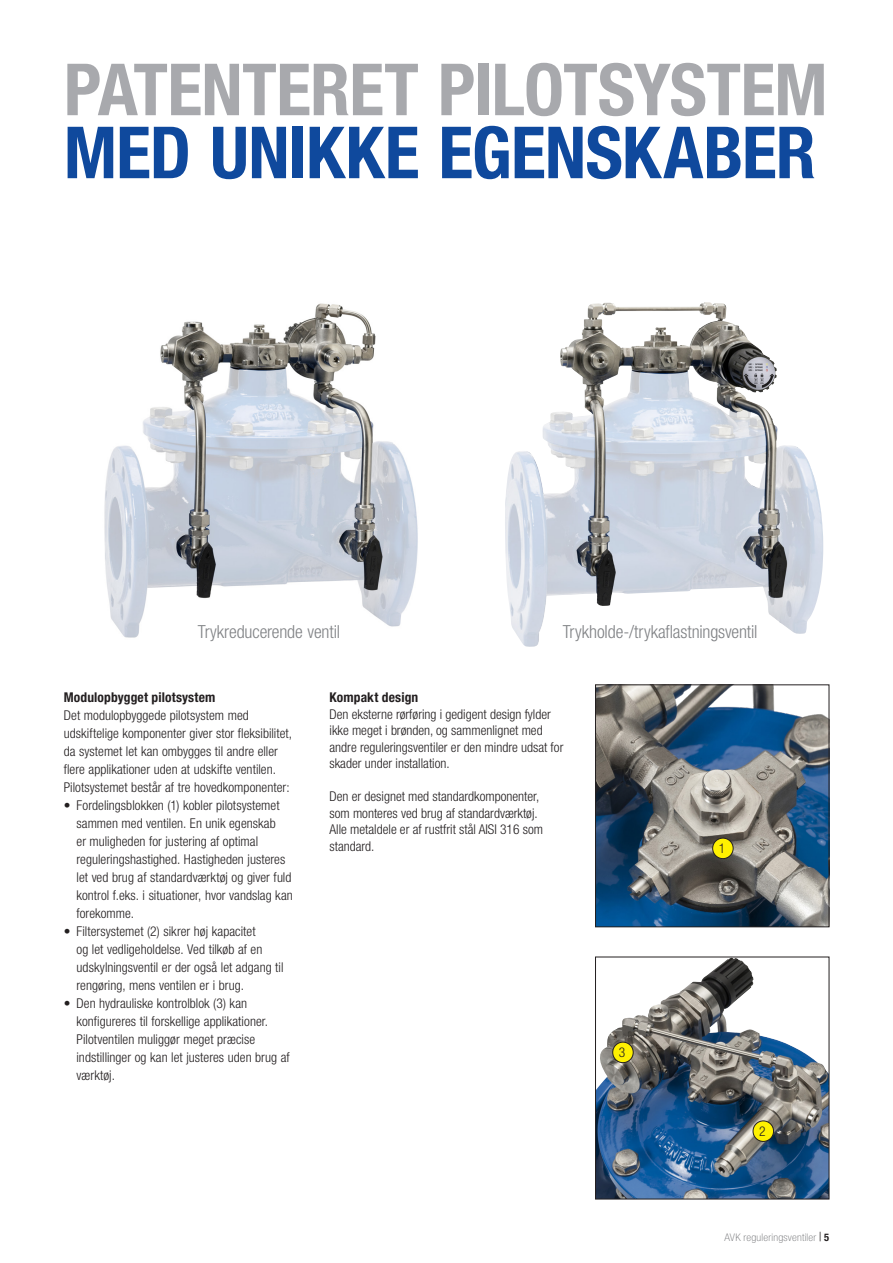
<style>
.page{position:relative;width:893px;height:1263px;background:#fff}
.page>*{position:absolute;margin:0;border:0;box-sizing:border-box;transform-origin:0 0}
.HEADLINE_BLUE_left_s{font:700 condensed 72px "Helvetica Neue LT Pro";letter-spacing:-.01em;color:#a8a9ad}
.HEADLINE_BLUE_left_s-2{font:700 condensed 72px "Helvetica Neue LT Pro";letter-spacing:-.01em;color:#0f499d}
.IMAGE_TEXT_left{font:300 condensed 18px "Helvetica Neue LT Pro";letter-spacing:-.005em;color:#808285}
.BODY_COPY{font:300 condensed 13.5px/18px "Helvetica Neue LT Pro";color:#231f20}
.SUB_HEADLINES{font:700 condensed 13.5px "Helvetica Neue LT Pro";letter-spacing:.01em;color:#231f20}
.cirkle_no{font:300 condensed 13.5px "Helvetica Neue LT Pro";color:#231f20}
.t1{font:100 condensed 10.5px "Helvetica Neue LT Pro";letter-spacing:.02em;color:#6c6d70;scale:1.1 1}
.s1{font-family:"Times New Roman";font-weight:700;font-stretch:normal;color:#231f20}
.s2{font-weight:700;color:#231f20}
</style>
<div class="page">
<img style="left:104px;top:303px;width:314px;height:335px">
<img style="left:505px;top:303px;width:250px;height:344px">
<img style="left:597px;top:687px;width:230px;height:238px">
<div style="left:595px;top:685px;width:234px;height:242px;border:1px solid #231f20"></div>
<img style="left:597px;top:959px;width:230px;height:238px">
<div style="left:595px;top:957px;width:234px;height:242px;border:1px solid #231f20"></div>
<div style="left:713px;top:838px;width:20px;height:21px;background:#fff101;border-radius:50%"></div>
<div style="left:712px;top:838px;width:21px;height:21px;border:1px solid #231f20;border-radius:50%"></div>
<div style="left:613px;top:1042px;width:20px;height:21px;background:#fff101;border-radius:50%"></div>
<div style="left:612px;top:1042px;width:22px;height:21px;border:1px solid #231f20;border-radius:50%"></div>
<div style="left:753px;top:1121px;width:20px;height:20px;background:#fff101;border-radius:50%"></div>
<div style="left:753px;top:1120px;width:21px;height:22px;border:1px solid #231f20;border-radius:50%"></div>
<p class="HEADLINE_BLUE_left_s" style="left:64px;top:46px;width:765px">PATENTERET PILOTSYSTEM</p>
<p class="HEADLINE_BLUE_left_s-2" style="left:64px;top:109px;width:754px">MED UNIKKE EGENSKABER</p>
<p class="IMAGE_TEXT_left" style="left:198px;top:621px;width:144px">Trykreducerende ventil</p>
<p class="IMAGE_TEXT_left" style="left:563px;top:621px;width:196px">Trykholde-/trykaflastningsventil</p>
<p class="SUB_HEADLINES" style="left:64px;top:689px;width:153px">Modulopbygget pilotsystem</p>
<p class="BODY_COPY" style="left:64px;top:706px;width:230px">Det modulopbyggede pilotsystem med udskiftelige komponenter giver stor fleksibilitet, da systemet let kan ombygges til andre eller flere applikationer uden at udskifte ventilen.<br>Pilotsystemet består af tre hovedkomponenter:</p>
<p class="BODY_COPY" style="left:77px;top:796px;width:218px;text-indent:-13px">• Fordelingsblokken (1) kobler pilotsystemet sammen med ventilen. En unik egenskab<br>er muligheden for justering af optimal reguleringshastighed. Hastigheden justeres let ved brug af standardværktøj og giver fuld kontrol f.eks. i situationer, hvor vandslag kan forekomme.</p>
<p class="BODY_COPY" style="left:77px;top:922px;width:208px;text-indent:-13px">• Filtersystemet (2) sikrer høj kapacitet<br>og let vedligeholdelse. Ved tilkøb af en udskylningsventil er der også let adgang til rengøring, mens ventilen er i brug.</p>
<p class="BODY_COPY" style="left:77px;top:994px;width:215px;text-indent:-13px">• Den hydrauliske kontrolblok (3) kan konfigureres til forskellige applikationer.<br>Pilotventilen muliggør meget præcise indstillinger og kan let justeres uden brug af værktøj.</p>
<p class="SUB_HEADLINES" style="left:330px;top:689px;width:90px">Kompakt design</p>
<p class="BODY_COPY" style="left:330px;top:705px;width:235px;line-height:16.5px">Den eksterne rørføring i gedigent design fylder ikke meget i brønden, og sammenlignet med andre reguleringsventiler er den mindre udsat for skader under installation.</p>
<p class="BODY_COPY" style="left:330px;top:788px;width:215px;line-height:16.5px">Den er designet med standardkomponenter, som monteres ved brug af standardværktøj.<br>Alle metaldele er af rustfrit stål AISI 316 som standard.</p>
<p class="cirkle_no" style="left:619px;top:1045px;width:8px">3</p>
<p class="cirkle_no" style="left:719px;top:841px;width:8px">1</p>
<p class="cirkle_no" style="left:759px;top:1123px;width:8px">2</p>
<p class="t1" style="left:724px;top:1231px;width:97px">AVK reguleringsventiler <span class="s1">|</span> <span class="s2">5</span></p>
</div>
